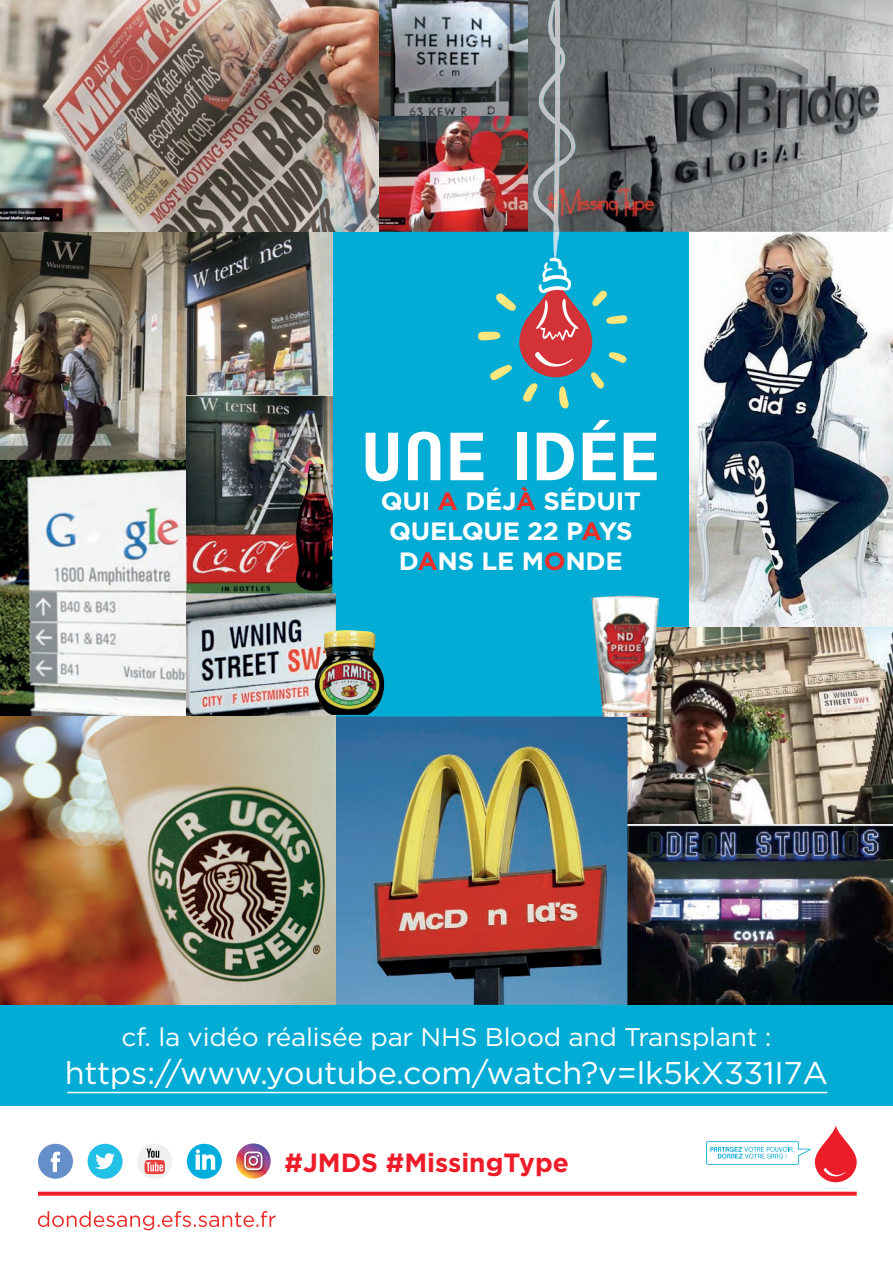
<style>
.page{position:relative;width:893px;height:1263px;background:#fff}
.page>*{position:absolute;margin:0;border:0;box-sizing:border-box;transform-origin:0 0}
.t1{font:600 66px "Clemente P Dak";letter-spacing:.04em;color:#fff}
.t2{font:31.5px "Gotham";letter-spacing:-.01em;color:#fff}
.t3{font:700 26.4px "Gotham";color:#ee1c28}
.t4{font:25.5px "Gotham";letter-spacing:-.01em;color:#fff}
.t5{font:700 25.05px/30px "Gotham";letter-spacing:-.01em;color:#fff;text-align:center}
.s1{color:#ec2d29}
</style>
<div class="page">
<svg style="left:38px;top:1144px;width:35px;height:35px"></svg>
<svg style="left:88px;top:1144px;width:35px;height:35px"></svg>
<svg style="left:187px;top:1144px;width:35px;height:35px"></svg>
<div style="left:137px;top:1144px;width:35px;height:35px;background:#eff1f0;border-radius:50%"></div>
<svg style="left:145px;top:1148px;width:20px;height:26px"></svg>
<svg style="left:236px;top:1143px;width:35px;height:36px"></svg>
<svg style="left:38px;top:1192px;width:819px;height:4px;fill:#ee1f2a"></svg>
<svg style="left:38px;top:1211px;width:238px;height:19px"></svg>
<svg style="left:706px;top:1141px;width:105px;height:24px"></svg>
<svg style="left:823px;top:1188px;width:26px;height:1px"></svg>
<svg style="left:815px;top:1125px;width:42px;height:57px;fill:#ed1e2a"></svg>
<svg style="left:824px;top:1168px;width:21px;height:8px"></svg>
<div style="left:0;top:0;width:893px;height:1106px;background:#03acd4"></div>
<img style="left:379px;top:0;width:149px;height:116px">
<img style="left:689px;top:232px;width:204px;height:395px">
<img style="left:379px;top:116px;width:92px;height:116px">
<img style="left:528px;top:0;width:365px;height:232px">
<img style="left:627px;top:627px;width:266px;height:198px">
<img style="left:0;top:232px;width:332px;height:228px">
<img style="left:627px;top:825px;width:266px;height:180px">
<img style="left:0;top:0;width:379px;height:232px">
<img style="left:531px;top:0;width:49px;height:97px">
<svg style="left:471px;top:97px;width:196px;height:312px"></svg>
<img style="left:336px;top:716px;width:291px;height:289px">
<img style="left:0;top:460px;width:186px;height:256px">
<img style="left:189px;top:593px;width:147px;height:123px">
<img style="left:186px;top:593px;width:3px;height:123px">
<img style="left:186px;top:396px;width:146px;height:68px">
<img style="left:186px;top:464px;width:146px;height:129px">
<img style="left:0;top:716px;width:336px;height:289px">
<img style="left:591px;top:596px;width:68px;height:121px">
<img style="left:313px;top:630px;width:72px;height:85px">
<hr style="left:67px;top:1092px;width:760px;height:1px;background:#fff">
<h1 class="t1" style="left:362px;top:417px;width:299px">UNE IDÉE</h1>
<p class="t5" style="left:381px;top:486px;width:262px">QUI <span class="s1">A</span> DÉJ<span class="s1">À</span> SÉDUIT<br>QUELQUE 22 P<span class="s1">A</span>YS<br>D<span class="s1">A</span>NS LE M<span class="s1">O</span>NDE</p>
<p class="t4" style="left:122px;top:1021px;width:651px">cf. la vidéo réalisée par NHS Blood and Transplant :</p>
<p class="t2" style="left:65px;top:1052px;width:765px">https://www.youtube.com/watch?v=lk5kX331I7A</p>
<p class="t3" style="left:285px;top:1145px;width:286px">#JMDS #MissingType</p>
</div>
